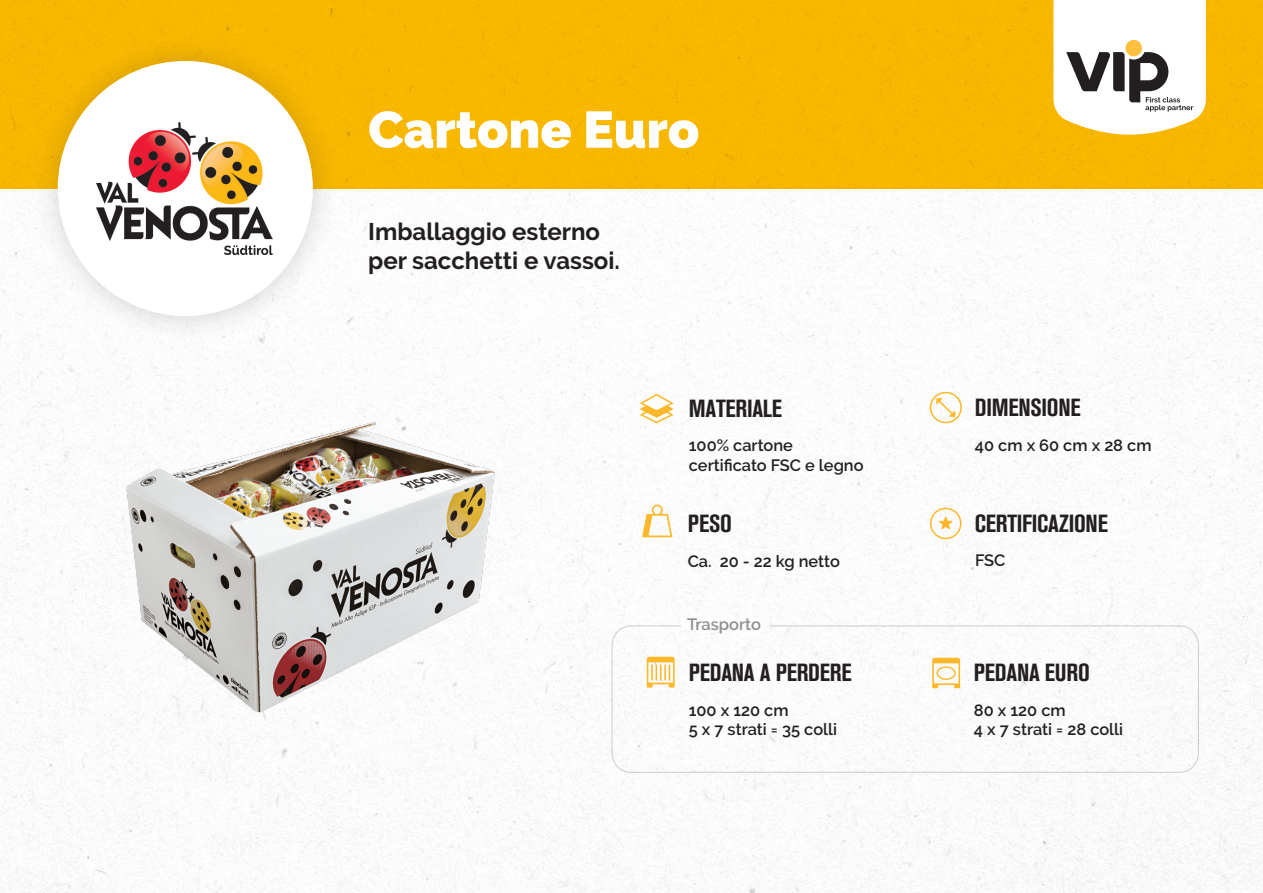
<style>
.page{position:relative;width:1263px;height:893px;background:#fff}
.page>*{position:absolute;margin:0;border:0;box-sizing:border-box;transform-origin:0 0}
.t1{font:900 51.3px "Raleway";color:#fff}
.t2{font:24.6px "Akzidenz Grotesk BQ Bd Cnd Alt";letter-spacing:-.01em;color:#231f20}
.t3{font:700 24px "Raleway";color:#231f20}
.t4{font:600 16.35px "Raleway";color:#231f20}
</style>
<div class="page">
<img style="left:0;top:0;width:1263px;height:893px">
<div style="left:611px;top:625px;width:588px;height:148px;border:1px solid #231f20;border-radius:19px"></div>
<svg style="left:930px;top:508px;width:31px;height:31px"></svg>
<svg style="left:1053px;top:0;width:153px;height:135px"></svg>
<div style="left:30px;top:33px;width:311px;height:311px;background:#231f20;opacity:.2"></div>
<div style="left:58px;top:61px;width:255px;height:255px;background:#fff;border-radius:50%"></div>
<img style="left:96px;top:123px;width:176px;height:131px">
<img style="left:74px;top:421px;width:467px;height:311px">
<svg style="left:932px;top:658px;width:28px;height:30px"></svg>
<svg style="left:640px;top:394px;width:33px;height:29px"></svg>
<svg style="left:642px;top:504px;width:30px;height:33px"></svg>
<svg style="left:647px;top:657px;width:28px;height:31px"></svg>
<svg style="left:930px;top:392px;width:32px;height:31px"></svg>
<p class="t1" style="left:368px;top:100px;width:333px">Cartone Euro</p>
<p class="t3" style="left:368px;top:218px;width:233px">Imballaggio esterno</p>
<p class="t3" style="left:368px;top:247px;width:253px">per sacchetti e vassoi.</p>
<p class="t2" style="left:689px;top:394px;width:95px">MATERIALE</p>
<p class="t4" style="left:689px;top:436px;width:106px">100% cartone</p>
<p class="t4" style="left:689px;top:456px;width:176px">certificato FSC e legno</p>
<p class="t2" style="left:688px;top:510px;width:45px">PESO</p>
<p class="t4" style="left:688px;top:552px;width:154px">Ca. 20 - 22 kg netto</p>
<p class="t4" style="left:687px;top:615px;width:75px">Trasporto</p>
<p class="t2" style="left:975px;top:394px;width:107px">DIMENSIONE</p>
<p class="t4" style="left:975px;top:435px;width:178px">40 cm x 60 cm x 28 cm</p>
<p class="t2" style="left:975px;top:509px;width:135px">CERTIFICAZIONE</p>
<p class="t4" style="left:975px;top:551px;width:32px">FSC</p>
<p class="t2" style="left:689px;top:659px;width:164px">PEDANA A PERDERE</p>
<p class="t2" style="left:974px;top:659px;width:117px">PEDANA EURO</p>
<p class="t4" style="left:689px;top:700px;width:101px">100 x 120 cm</p>
<p class="t4" style="left:689px;top:720px;width:150px">5 x 7 strati = 35 colli</p>
<p class="t4" style="left:974px;top:700px;width:93px">80 x 120 cm</p>
<p class="t4" style="left:974px;top:720px;width:151px">4 x 7 strati = 28 colli</p>
</div>
